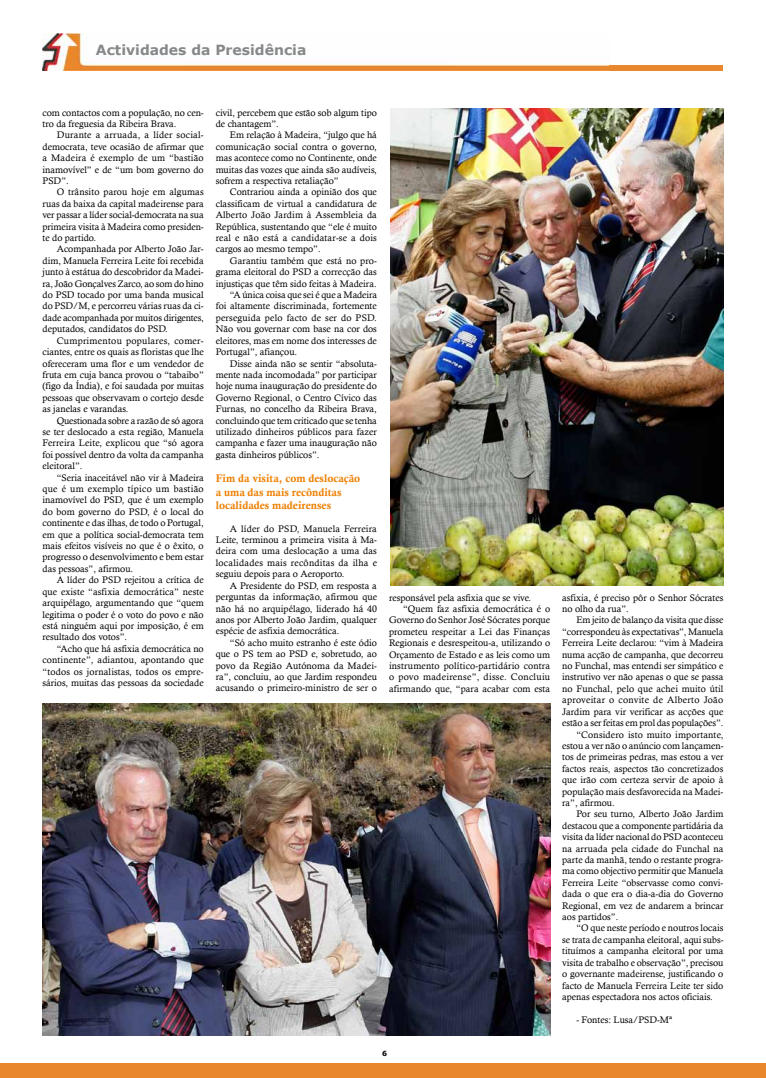
<style>
.page{position:relative;width:766px;height:1078px;background:#fff}
.page>*{position:absolute;margin:0;border:0;box-sizing:border-box;transform-origin:0 0}
.t1{font:700 14px "Verdana";color:#87888a}
.t2{font:11px/13.2px "Calis MT Bol";color:#ee7f00}
.t3{font:9.5px/11.4px "Calisto";color:#000;text-align:justify}
.t4{font:9.5px "Calisto";letter-spacing:.02em;color:#000}
.t5{font:9.5px "Calisto";letter-spacing:.03em;color:#000}
.t6{font:700 7px "Verdana";color:#000}
</style>
<div class="page">
<img style="left:43px;top:34px;width:567px;height:37px">
<div style="left:609px;top:66px;width:113px;height:5px;background:#e9872c"></div>
<div style="left:0;top:1063px;width:765px;height:14px;background:#e9872c"></div>
<img style="left:390px;top:109px;width:333px;height:476px">
<img style="left:43px;top:703px;width:507px;height:332px">
<h1 class="t1" style="left:96px;top:41px;width:212px">Actividades da Presidência</h1>
<p class="t3" style="left:43px;top:106px;width:163px">com contactos com a população, no cen&shy;tro da freguesia da Ribeira Brava.</p>
<p class="t3" style="left:43px;top:129px;width:163px;text-indent:14px">Durante a arruada, a líder social&shy;democrata, teve ocasião de afirmar que a Madeira é exemplo de um “bastião inamovível” e de “um bom governo do PSD”.</p>
<p class="t3" style="left:43px;top:186px;width:163px;text-indent:14px">O trânsito parou hoje em algumas ruas da baixa da capital madeirense para ver passar a líder social-democrata na sua primeira visita à Madeira como presiden&shy;te do partido.</p>
<p class="t3" style="left:43px;top:243px;width:163px;text-indent:14px">Acompanhada por Alberto João Jar&shy;dim, Manuela Ferreira Leite foi recebida junto à estátua do descobridor da Madei&shy;ra, João Gonçalves Zarco, ao som do hino do PSD tocado por uma banda musical do PSD/M, e percorreu várias ruas da ci&shy;dade acompanhada por muitos dirigentes, deputados, candidatos do PSD.</p>
<p class="t3" style="left:43px;top:334px;width:163px;text-indent:14px">Cumprimentou populares, comer&shy;ciantes, entre os quais as floristas que lhe ofereceram uma flor e um vendedor de fruta em cuja banca provou o “tabaibo” (figo da Índia), e foi saudada por muitas pessoas que observavam o cortejo desde as janelas e varandas.</p>
<p class="t3" style="left:43px;top:414px;width:163px;text-indent:14px">Questionada sobre a razão de só agora se ter deslocado a esta região, Manuela Ferreira Leite, explicou que “só agora foi possível dentro da volta da campanha eleitoral”.</p>
<p class="t3" style="left:43px;top:471px;width:163px;text-indent:14px">“Seria inaceitável não vir à Madeira que é um exemplo típico um bastião inamovível do PSD, que é um exemplo do bom governo do PSD, é o local do continente e das ilhas, de todo o Portugal, em que a política social-democrata tem mais efeitos visíveis no que é o êxito, o progresso o desenvolvimento e bem estar das pessoas”, afirmou.</p>
<p class="t3" style="left:43px;top:574px;width:163px;text-indent:14px">A líder do PSD rejeitou a crítica de que existe “asfixia democrática” neste arquipélago, argumentando que “quem legitima o poder é o voto do povo e não está ninguém aqui por imposição, é em resultado dos votos”.</p>
<p class="t3" style="left:43px;top:642px;width:163px;text-indent:14px">“Acho que há asfixia democrática no continente”, adiantou, apontando que “todos os jornalistas, todos os empre&shy;sários, muitas das pessoas da sociedade</p>
<p class="t3" style="left:216px;top:106px;width:163px">civil, percebem que estão sob algum tipo de chantagem”.</p>
<p class="t3" style="left:216px;top:129px;width:163px;text-indent:14px">Em relação à Madeira, “julgo que há comunicação social contra o governo, mas acontece como no Continente, onde muitas das vozes que ainda são audíveis, sofrem a respectiva retaliação”</p>
<p class="t3" style="left:216px;top:186px;width:163px;text-indent:14px">Contrariou ainda a opinião dos que classificam de virtual a candidatura de Alberto João Jardim à Assembleia da República, sustentando que “ele é muito real e não está a candidatar-se a dois cargos ao mesmo tempo”.</p>
<p class="t3" style="left:230px;top:255px;width:148px">Garantiu também que está no pro-</p>
<p class="t3" style="left:216px;top:266px;width:163px">grama eleitoral do PSD a correcção das</p>
<p class="t3" style="left:216px;top:277px;width:162px">injustiças que têm sido feitas à Madeira.</p>
<p class="t3" style="left:230px;top:289px;width:148px">“A única coisa que sei é que a Madeira</p>
<p class="t3" style="left:216px;top:300px;width:163px">foi altamente discriminada, fortemente</p>
<p class="t4" style="left:216px;top:312px;width:163px">perseguida pelo facto de ser do PSD.</p>
<p class="t3" style="left:216px;top:323px;width:163px">Não vou governar com base na cor dos</p>
<p class="t3" style="left:216px;top:334px;width:163px">eleitores, mas em nome dos interesses de</p>
<p class="t3" style="left:216px;top:346px;width:83px">Portugal”, afiançou.</p>
<p class="t3" style="left:230px;top:357px;width:148px">Disse ainda não se sentir “absoluta-</p>
<p class="t3" style="left:216px;top:369px;width:163px">mente nada incomodada” por participar</p>
<p class="t3" style="left:216px;top:380px;width:163px">hoje numa inauguração do presidente do</p>
<p class="t3" style="left:216px;top:391px;width:163px">Governo Regional, o Centro Cívico das</p>
<p class="t3" style="left:216px;top:403px;width:163px">Furnas, no concelho da Ribeira Brava,</p>
<p class="t3" style="left:216px;top:414px;width:162px">concluindo que tem criticado que se tenha</p>
<p class="t3" style="left:216px;top:426px;width:163px">utilizado dinheiros públicos para fazer</p>
<p class="t3" style="left:216px;top:437px;width:163px">campanha e fazer uma inauguração não</p>
<p class="t3" style="left:216px;top:448px;width:105px">gasta dinheiros públicos”.</p>
<p class="t2" style="left:216px;top:472px;width:146px">Fim da visita, com deslocação a uma das mais recônditas localidades madeirenses</p>
<p class="t3" style="left:216px;top:522px;width:163px;text-indent:14px">A líder do PSD, Manuela Ferreira Leite, terminou a primeira visita à Ma&shy;deira com uma deslocação a uma das localidades mais recônditas da ilha e seguiu depois para o Aeroporto.</p>
<p class="t3" style="left:216px;top:579px;width:163px;text-indent:14px">A Presidente do PSD, em resposta a perguntas da informação, afirmou que não há no arquipélago, liderado há 40 anos por Alberto João Jardim, qualquer espécie de asfixia democrática.</p>
<p class="t3" style="left:216px;top:636px;width:163px;text-indent:14px">“Só acho muito estranho é este ódio que o PS tem ao PSD e, sobretudo, ao povo da Região Autónoma da Madei&shy;ra”, concluiu, ao que Jardim respondeu acusando o primeiro-ministro de ser o</p>
<p class="t3" style="left:389px;top:591px;width:144px">responsável pela asfixia que se vive.</p>
<p class="t3" style="left:403px;top:603px;width:148px">“Quem faz asfixia democrática é o</p>
<p class="t3" style="left:389px;top:614px;width:163px">Governo do Senhor José Sócrates porque</p>
<p class="t3" style="left:389px;top:625px;width:163px">prometeu respeitar a Lei das Finanças</p>
<p class="t3" style="left:389px;top:637px;width:163px">Regionais e desrespeitou-a, utilizando o</p>
<p class="t3" style="left:389px;top:648px;width:163px">Orçamento de Estado e as leis como um</p>
<p class="t4" style="left:389px;top:660px;width:163px">instrumento político-partidário contra</p>
<p class="t5" style="left:389px;top:671px;width:163px">o povo madeirense”, disse. Concluiu</p>
<p class="t3" style="left:389px;top:682px;width:163px">afirmando que, “para acabar com esta</p>
<p class="t6" style="left:382px;top:1049px;width:6px">6</p>
<p class="t3" style="left:562px;top:591px;width:163px">asfixia, é preciso pôr o Senhor Sócrates no olho da rua”.</p>
<p class="t3" style="left:576px;top:614px;width:148px">Em jeito de balanço da visita que disse</p>
<p class="t3" style="left:562px;top:625px;width:163px">“correspondeu às expectativas”, Manuela</p>
<p class="t3" style="left:562px;top:637px;width:163px">Ferreira Leite declarou: “vim à Madeira</p>
<p class="t3" style="left:562px;top:648px;width:163px">numa acção de campanha, que decorreu</p>
<p class="t3" style="left:562px;top:660px;width:163px">no Funchal, mas entendi ser simpático e</p>
<p class="t3" style="left:562px;top:671px;width:163px">instrutivo ver não apenas o que se passa</p>
<p class="t3" style="left:562px;top:682px;width:163px">no Funchal, pelo que achei muito útil</p>
<p class="t5" style="left:562px;top:694px;width:163px">aproveitar o convite de Alberto João</p>
<p class="t3" style="left:562px;top:705px;width:163px">Jardim para vir verificar as acções que</p>
<p class="t3" style="left:562px;top:717px;width:162px">estão a ser feitas em prol das populações”.</p>
<p class="t3" style="left:576px;top:728px;width:148px">“Considero isto muito importante,</p>
<p class="t3" style="left:562px;top:739px;width:163px">estou a ver não o anúncio com lançamen-</p>
<p class="t3" style="left:562px;top:751px;width:163px">tos de primeiras pedras, mas estou a ver</p>
<p class="t3" style="left:562px;top:762px;width:163px">factos reais, aspectos tão concretizados</p>
<p class="t3" style="left:562px;top:774px;width:163px">que irão com certeza servir de apoio à</p>
<p class="t3" style="left:562px;top:785px;width:163px">população mais desfavorecida na Madei-</p>
<p class="t3" style="left:562px;top:796px;width:54px">ra”, afirmou.</p>
<p class="t3" style="left:576px;top:808px;width:148px">Por seu turno, Alberto João Jardim</p>
<p class="t3" style="left:562px;top:819px;width:163px">destacou que a componente partidária da</p>
<p class="t3" style="left:562px;top:831px;width:162px">visita da líder nacional do PSD aconteceu</p>
<p class="t3" style="left:562px;top:842px;width:163px">na arruada pela cidade do Funchal na</p>
<p class="t3" style="left:562px;top:853px;width:163px">parte da manhã, tendo o restante progra-</p>
<p class="t3" style="left:562px;top:865px;width:163px">ma como objectivo permitir que Manuela</p>
<p class="t3" style="left:562px;top:876px;width:163px">Ferreira Leite “observasse como convi-</p>
<p class="t3" style="left:562px;top:888px;width:163px">dada o que era o dia-a-dia do Governo</p>
<p class="t3" style="left:562px;top:899px;width:163px">Regional, em vez de andarem a brincar</p>
<p class="t3" style="left:562px;top:910px;width:58px">aos partidos”.</p>
<p class="t3" style="left:576px;top:922px;width:148px">“O que neste período e noutros locais</p>
<p class="t3" style="left:562px;top:933px;width:163px">se trata de campanha eleitoral, aqui subs-</p>
<p class="t3" style="left:562px;top:945px;width:163px">tituímos a campanha eleitoral por uma</p>
<p class="t3" style="left:562px;top:956px;width:163px">visita de trabalho e observação”, precisou</p>
<p class="t3" style="left:562px;top:967px;width:163px">o governante madeirense, justificando o</p>
<p class="t3" style="left:562px;top:979px;width:163px">facto de Manuela Ferreira Leite ter sido</p>
<p class="t3" style="left:562px;top:990px;width:152px">apenas espectadora nos actos oficiais.</p>
<p class="t3" style="left:576px;top:1013px;width:97px">- Fontes: Lusa/PSD-Mª</p>
</div>
